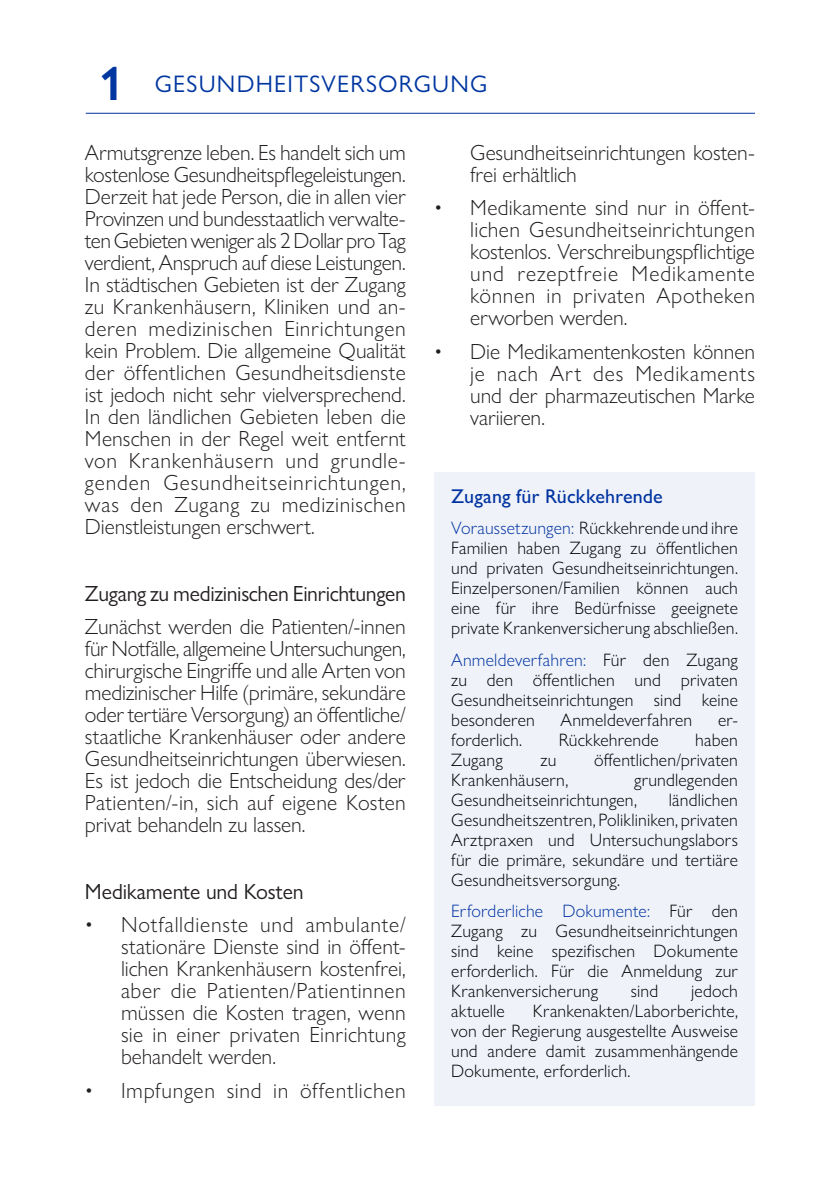
<style>
.page{position:relative;width:840px;height:1191px;background:#fff}
.page>*{position:absolute;margin:0;border:0;box-sizing:border-box;transform-origin:0 0}
.t1{font:600 48px "Gill Sans Nova";color:#0036a0}
.t2{font:24px "Gill Sans Nova";letter-spacing:.05em;color:#0036a0}
.t3{font:300 22px/22px "Gill Sans Nova";letter-spacing:.005em;color:#231f20;text-align:justify}
.t4{font:22px "Gill Sans Nova";letter-spacing:-.015em;color:#231f20}
.t5{font:300 22px "Gill Sans Nova";letter-spacing:.03em;color:#231f20}
.t6{font:500 20px "Gill Sans MT Pro";letter-spacing:.005em;color:#0033a0}
.t7{font:300 18px/20px "Gill Sans Nova";letter-spacing:.01em;color:#000;text-align:justify}
.s1{color:#0033a0}
</style>
<div class="page">
<hr style="left:86px;top:113px;width:668px;height:1px;background:#0033a0">
<div style="left:434px;top:472px;width:320px;height:634px;background:#eff2f9"></div>
<p class="t1" style="left:99px;top:54px;width:27px">1</p>
<p class="t2" style="left:155px;top:69px;width:334px">GESUNDHEITSVERSORGUNG</p>
<p class="t3" style="left:85px;top:141px;width:322px">Armutsgrenze leben. Es handelt sich um kostenlose Gesundheitspflegeleistungen.<br>Derzeit hat jede Person, die in allen vier Provinzen und bundesstaatlich verwalte&shy;ten Gebieten weniger als 2 Dollar pro Tag verdient, Anspruch auf diese Leistungen.<br>In städtischen Gebieten ist der Zugang zu Krankenhäusern, Kliniken und an&shy;deren medizinischen Einrichtungen kein Problem. Die allgemeine Qualität der öffentlichen Gesundheitsdienste ist jedoch nicht sehr vielversprechend.<br>In den ländlichen Gebieten leben die Menschen in der Regel weit entfernt von Krankenhäusern und grundle&shy;genden Gesundheitseinrichtungen, was den Zugang zu medizinischen Dienstleistungen erschwert.</p>
<p class="t4" style="left:85px;top:580px;width:322px">Zugang zu medizinischen Einrichtungen</p>
<p class="t3" style="left:85px;top:615px;width:322px">Zunächst werden die Patienten/-innen für Notfälle, allgemeine Untersuchungen, chirurgische Eingriffe und alle Arten von medizinischer Hilfe (primäre, sekundäre oder tertiäre Versorgung) an öffentliche/ staatliche Krankenhäuser oder andere Gesundheitseinrichtungen überwiesen.<br>Es ist jedoch die Entscheidung des/der Patienten/-in, sich auf eigene Kosten privat behandeln zu lassen.</p>
<p class="t4" style="left:85px;top:878px;width:220px">Medikamente und Kosten</p>
<p class="t3" style="left:121px;top:913px;width:286px;text-indent:-36px">• Notfalldienste und ambulante/ stationäre Dienste sind in öffent&shy;lichen Krankenhäusern kostenfrei, aber die Patienten/Patientinnen müssen die Kosten tragen, wenn sie in einer privaten Einrichtung behandelt werden.</p>
<p class="t5" style="left:85px;top:1076px;width:322px">• Impfungen sind in öffentlichen</p>
<p class="t3" style="left:470px;top:141px;width:286px">Gesundheitseinrichtungen kosten&shy;frei erhältlich</p>
<p class="t3" style="left:470px;top:197px;width:286px;text-indent:-36px">• Medikamente sind nur in öffent&shy;lichen Gesundheitseinrichtungen kostenlos. Verschreibungspflichtige und rezeptfreie Medikamente können in privaten Apotheken erworben werden.</p>
<p class="t3" style="left:470px;top:340px;width:286px;text-indent:-36px">• Die Medikamentenkosten können je nach Art des Medikaments und der pharmazeutischen Marke variieren.</p>
<p class="t6" style="left:451px;top:484px;width:213px">Zugang für Rückkehrende</p>
<p class="t7" style="left:451px;top:518px;width:288px"><span class="s1">Voraussetzungen:</span> Rückkehrende und ihre Familien haben Zugang zu öffentlichen und privaten Gesundheitseinrichtungen.<br>Einzelpersonen/Familien können auch eine für ihre Bedürfnisse geeignete private Krankenversicherung abschließen.</p>
<p class="t7" style="left:451px;top:649px;width:288px"><span class="s1">Anmeldeverfahren:</span> Für den Zugang zu den öffentlichen und privaten Gesundheitseinrichtungen sind keine besonderen</p>
<p class="t7" style="left:560px;top:709px;width:133px">Anmeldeverfahren</p>
<p class="t7" style="left:717px;top:709px;width:21px">er-</p>
<p class="t7" style="left:451px;top:729px;width:72px">forderlich.</p>
<p class="t7" style="left:558px;top:729px;width:101px">Rückkehrende</p>
<p class="t7" style="left:694px;top:729px;width:44px">haben</p>
<p class="t7" style="left:451px;top:749px;width:53px">Zugang</p>
<p class="t7" style="left:540px;top:749px;width:17px">zu</p>
<p class="t7" style="left:594px;top:749px;width:145px">öffentlichen/privaten</p>
<p class="t7" style="left:451px;top:769px;width:119px">Krankenhäusern,</p>
<p class="t7" style="left:451px;top:769px;width:288px;text-indent:183px">grundlegenden<br>Gesundheitseinrichtungen,</p>
<p class="t7" style="left:451px;top:789px;width:288px;text-indent:217px">ländlichen Gesundheitszentren, Polikliniken, privaten Arztpraxen und Untersuchungslabors für die primäre, sekundäre und tertiäre Gesundheitsversorgung.</p>
<p class="t7" style="left:451px;top:900px;width:288px"><span class="s1">Erforderliche Dokumente:</span> Für den Zugang zu Gesundheitseinrichtungen sind keine spezifischen Dokumente erforderlich. Für die Anmeldung zur Krankenversicherung</p>
<p class="t7" style="left:630px;top:980px;width:29px">sind</p>
<p class="t7" style="left:690px;top:980px;width:48px">jedoch</p>
<p class="t7" style="left:451px;top:1000px;width:288px;text-indent:82px">Krankenakten/Laborberichte, von der Regierung ausgestellte Ausweise und andere damit zusammenhängende Dokumente, erforderlich.</p>
<p class="t7" style="left:451px;top:1000px;width:55px">aktuelle</p>
</div>
